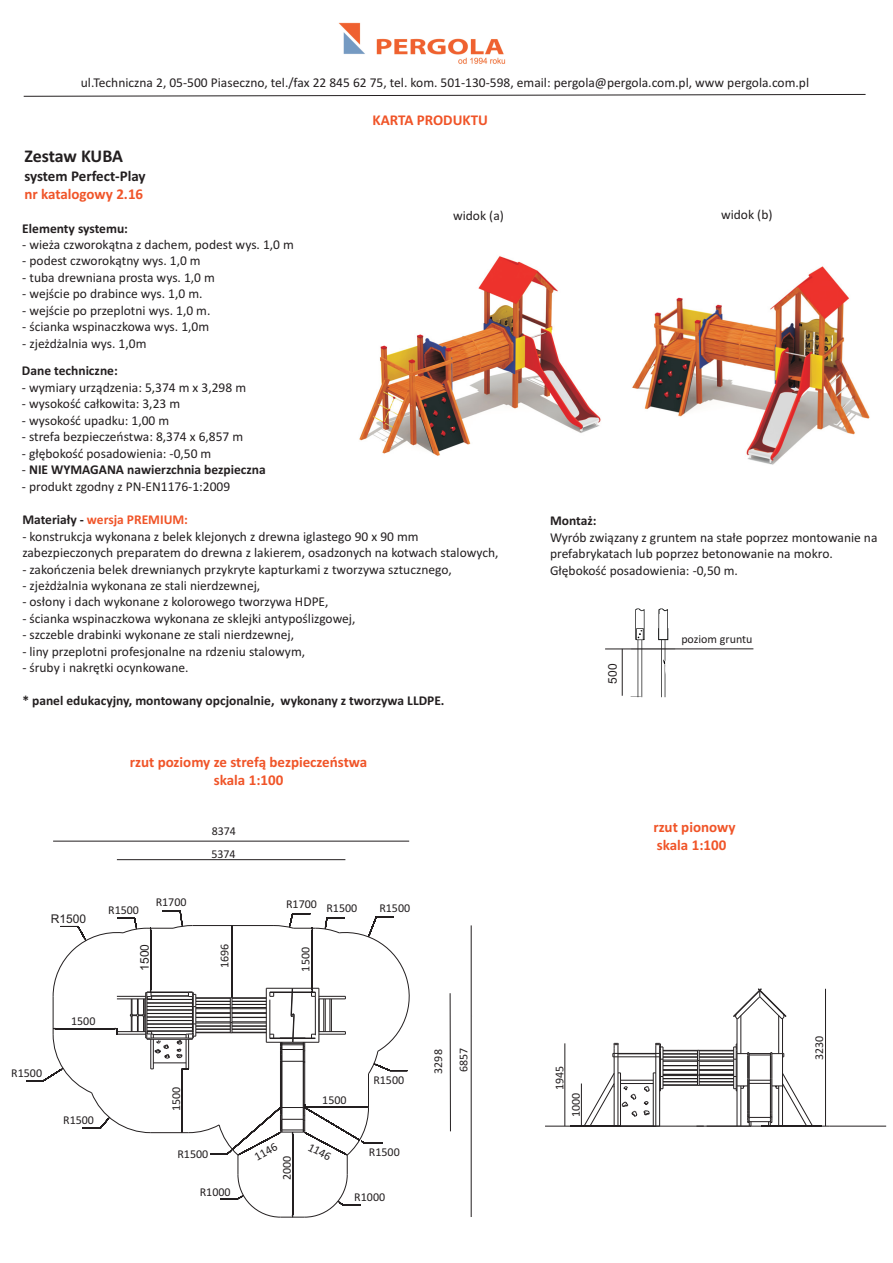
<style>
.page{position:relative;width:893px;height:1263px;background:#fff}
.page>*{position:absolute;margin:0;border:0;box-sizing:border-box;transform-origin:0 0}
.t1{font:700 18px "Calibri";letter-spacing:-.01em;color:#231f20}
.t2{font:700 15px/18.3px "Calibri";color:#f05428;text-align:center}
.t3{font:700 15px "Calibri";letter-spacing:-.005em;color:#231f20}
.t4{font:13.5px/16.5px "Calibri";color:#231f20}
.t5{font:700 13.5px "Calibri";color:#231f20}
.t6{font:700 13.5px "Calibri";color:#f05428}
.t7{font:12px/25.3px "Calibri";color:#231f20}
.t8{font:12px "Arial";color:#231f20}
.s1{font-weight:400}
.s2{color:#231f20}
</style>
<div class="page">
<svg style="left:23px;top:94px;width:843px;height:3px"></svg>
<img style="left:607px;top:608px;width:73px;height:90px">
<hr style="left:605px;top:648px;width:148px;height:1px;background:#231f20">
<hr style="left:622px;top:649px;width:1px;height:47px;background:#231f20">
<img style="left:338px;top:22px;width:168px;height:42px">
<img style="left:632px;top:266px;width:238px;height:199px">
<img style="left:359px;top:256px;width:242px;height:200px">
<hr style="left:829px;top:1126px;width:57px;height:1px;background:#231f20">
<hr style="left:545px;top:1126px;width:159px;height:1px;background:#231f20">
<svg style="left:584px;top:988px;width:229px;height:139px"></svg>
<hr style="left:782px;top:1126px;width:47px;height:1px;background:#231f20">
<hr style="left:581px;top:1126px;width:39px;height:1px;background:#231f20">
<hr style="left:761px;top:1126px;width:61px;height:1px;background:#231f20">
<svg style="left:26px;top:910px;width:384px;height:308px"></svg>
<hr style="left:53px;top:841px;width:356px;height:1px;background:#231f20">
<hr style="left:117px;top:859px;width:228px;height:1px;background:#231f20">
<hr style="left:471px;top:925px;width:1px;height:292px;background:#231f20">
<hr style="left:450px;top:993px;width:1px;height:138px;background:#231f20">
<hr style="left:565px;top:1043px;width:1px;height:83px;background:#231f20">
<hr style="left:581px;top:1083px;width:1px;height:43px;background:#231f20">
<hr style="left:825px;top:989px;width:1px;height:137px;background:#231f20">
<p class="t4" style="left:81px;top:76px;width:730px">ul.Techniczna 2, 05-500 Piaseczno, tel./fax 22 845 62 75, tel. kom. 501-130-598, email: pergola@pergola.com.pl, www pergola.com.pl</p>
<h1 class="t1" style="left:24px;top:148px;width:100px">Zestaw KUBA</h1>
<p class="t3" style="left:24px;top:170px;width:123px">system Perfect-Play</p>
<p class="t2" style="left:24px;top:186px;width:120px">nr katalogowy 2.16</p>
<p class="t5" style="left:22px;top:222px;width:107px">Elementy systemu:</p>
<p class="t4" style="left:22px;top:237px;width:273px">- wie¿a czworok¹tna z dachem, podest wys. 1,0 m</p>
<p class="t4" style="left:22px;top:270px;width:194px">- tuba drewniana prosta wys. 1,0 m</p>
<p class="t4" style="left:22px;top:287px;width:182px">- wejœcie po drabince wys. 1,0 m.</p>
<p class="t4" style="left:22px;top:303px;width:190px">- wejœcie po przeplotni wys. 1,0 m.</p>
<p class="t4" style="left:22px;top:320px;width:188px">- œcianka wspinaczkowa wys. 1,0m</p>
<p class="t4" style="left:22px;top:254px;width:180px">- podest czworok¹tny wys. 1,0 m</p>
<p class="t4" style="left:22px;top:336px;width:126px">- zje¿d¿alnia wys. 1,0m</p>
<p class="t5" style="left:22px;top:365px;width:97px">Dane techniczne:</p>
<p class="t4" style="left:22px;top:380px;width:226px">- wymiary urz¹dzenia: 5,374 m x 3,298 m</p>
<p class="t4" style="left:22px;top:396px;width:160px">- wysokoœæ ca³kowita: 3,23 m</p>
<p class="t4" style="left:22px;top:413px;width:149px">- wysokoœæ upadku: 1,00 m</p>
<p class="t4" style="left:22px;top:429px;width:223px">- strefa bezpieczeñstwa: 8,374 x 6,857 m</p>
<p class="t4" style="left:22px;top:446px;width:191px">- g³êbokoœæ posadowienia: -0,50 m</p>
<p class="t5" style="left:22px;top:464px;width:245px"><span class="s1">-</span> NIE WYMAGANA nawierzchnia bezpieczna</p>
<p class="t4" style="left:22px;top:479px;width:210px">- produkt zgodny z PN-EN1176-1:2009</p>
<p class="t2" style="left:372px;top:112px;width:117px">KARTA PRODUKTU</p>
<p class="t4" style="left:453px;top:208px;width:52px">widok (a)</p>
<p class="t4" style="left:721px;top:208px;width:53px">widok (b)</p>
<p class="t6" style="left:22px;top:514px;width:167px"><span class="s2">Materia³y -</span> wersja PREMIUM:</p>
<p class="t4" style="left:22px;top:529px;width:478px">- konstrukcja wykonana z belek klejonych z drewna iglastego 90 x 90 mm zabezpieczonych preparatem do drewna z lakierem, osadzonych na kotwach stalowych,</p>
<p class="t4" style="left:22px;top:562px;width:431px">- zakoñczenia belek drewnianych przykryte kapturkami z tworzywa sztucznego,</p>
<p class="t4" style="left:22px;top:578px;width:239px">- zje¿d¿alnia wykonana ze stali nierdzewnej,</p>
<p class="t4" style="left:22px;top:595px;width:308px">- os³ony i dach wykonane z kolorowego tworzywa HDPE,</p>
<p class="t4" style="left:22px;top:611px;width:335px">- œcianka wspinaczkowa wykonana ze sklejki antypoœlizgowej,</p>
<p class="t4" style="left:22px;top:628px;width:273px">- szczeble drabinki wykonane ze stali nierdzewnej,</p>
<p class="t4" style="left:22px;top:644px;width:284px">- liny przeplotni profesjonalne na rdzeniu stalowym,</p>
<p class="t4" style="left:22px;top:661px;width:168px">- œruby i nakrêtki ocynkowane.</p>
<p class="t5" style="left:22px;top:695px;width:424px">* panel edukacyjny, montowany opcjonalnie, wykonany z tworzywa LLDPE.</p>
<p class="t2" style="left:130px;top:754px;width:239px">rzut poziomy ze stref¹ bezpieczeñstwa skala 1:100</p>
<p class="t7" style="left:212px;top:820px;width:26px">8374</p>
<p class="t8" style="left:51px;top:914px;width:37px">R1500</p>
<p class="t7" style="left:211px;top:842px;width:26px">5374</p>
<p class="t7" style="left:156px;top:891px;width:32px">R1700</p>
<p class="t7" style="left:286px;top:892px;width:32px">R1700</p>
<p class="t7" style="left:108px;top:898px;width:32px">R1500</p>
<p class="t7" style="left:326px;top:896px;width:32px">R1500</p>
<p class="t7" style="left:213px;top:968px;width:26px;rotate:-90deg">1696</p>
<p class="t8" style="left:140px;top:971px;width:28px;rotate:-90deg">1500</p>
<p class="t7" style="left:294px;top:971px;width:26px;rotate:-90deg">1500</p>
<p class="t7" style="left:379px;top:896px;width:32px">R1500</p>
<p class="t7" style="left:11px;top:1061px;width:32px">R1500</p>
<p class="t7" style="left:71px;top:1009px;width:26px">1500</p>
<p class="t7" style="left:63px;top:1109px;width:32px">R1500</p>
<p class="t7" style="left:164px;top:1111px;width:26px;rotate:-90deg">1500</p>
<p class="t7" style="left:322px;top:1088px;width:26px">1500</p>
<p class="t7" style="left:373px;top:1068px;width:32px">R1500</p>
<p class="t7" style="left:249px;top:1147px;width:26px;rotate:-29deg">1146</p>
<p class="t7" style="left:314px;top:1135px;width:26px;rotate:27deg">1146</p>
<p class="t7" style="left:177px;top:1142px;width:32px">R1500</p>
<p class="t7" style="left:369px;top:1141px;width:32px">R1500</p>
<p class="t7" style="left:275px;top:1180px;width:26px;rotate:-90deg">2000</p>
<p class="t7" style="left:200px;top:1180px;width:32px">R1000</p>
<p class="t7" style="left:354px;top:1185px;width:32px">R1000</p>
<p class="t7" style="left:426px;top:1074px;width:28px;rotate:-90deg">3298<br>6857</p>
<p class="t5" style="left:550px;top:515px;width:48px">Monta¿:</p>
<p class="t4" style="left:550px;top:530px;width:329px">Wyrób zwi¹zany z gruntem na sta³e poprzez montowanie na prefabrykatach lub poprzez betonowanie na mokro.<br>G³êbokoœæ posadowienia: -0,50 m.</p>
<p class="t8" style="left:608px;top:684px;width:22px;rotate:-90deg">500</p>
<p class="t7" style="left:681px;top:627px;width:73px">poziom gruntu</p>
<p class="t2" style="left:653px;top:819px;width:84px;text-align:left">rzut pionowy skala 1:100</p>
<p class="t7" style="left:548px;top:1090px;width:26px;rotate:-90deg">1945</p>
<p class="t7" style="left:564px;top:1117px;width:26px;rotate:-90deg">1000</p>
<p class="t7" style="left:808px;top:1060px;width:26px;rotate:-90deg">3230</p>
</div>
